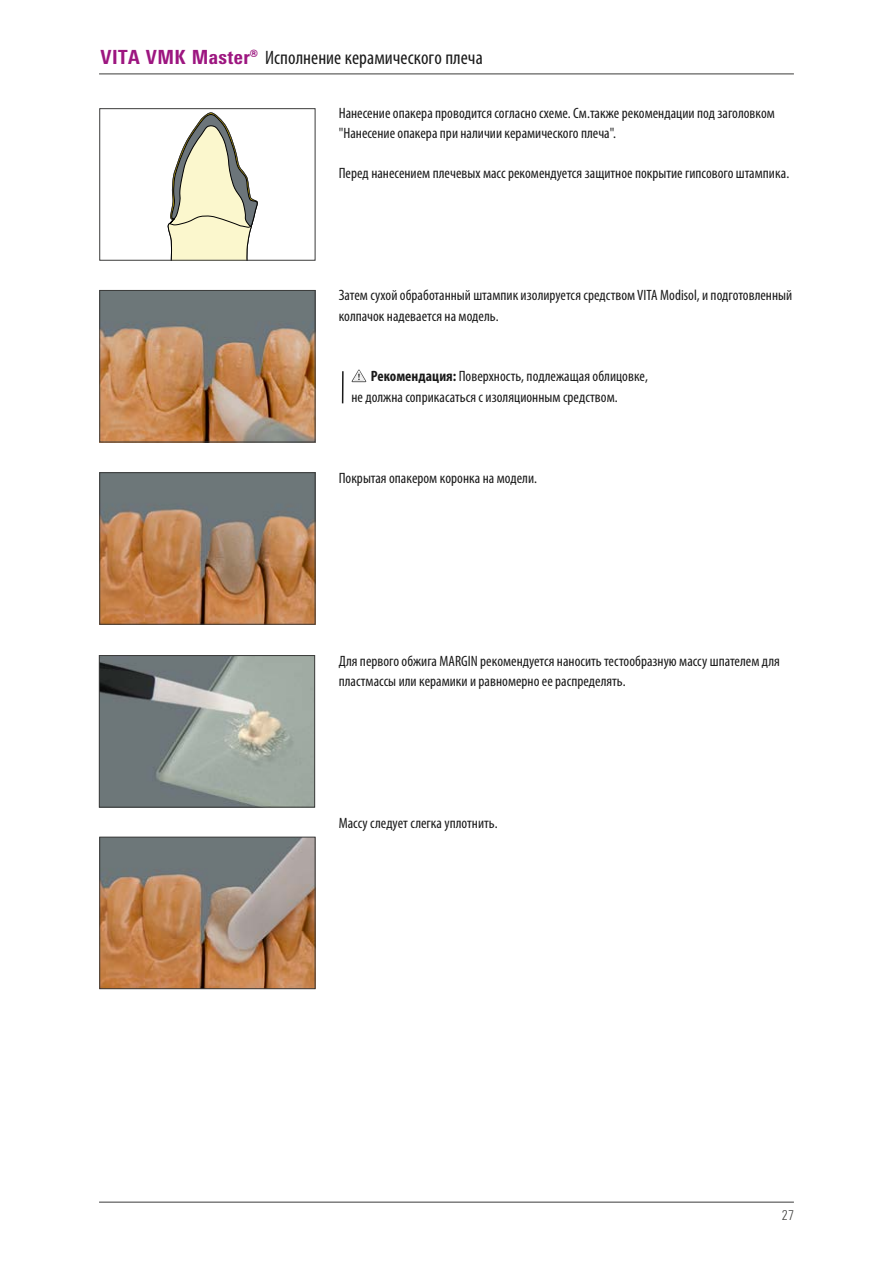
<style>
.page{position:relative;width:893px;height:1263px;background:#fff}
.page>*{position:absolute;margin:0;border:0;box-sizing:border-box;transform-origin:0 0}
.t1{font:condensed 19.5px "Myriad Pro";letter-spacing:.005em;color:#1a1a1a}
.t2{font:condensed 15px/20.2px "Myriad Pro";letter-spacing:.005em;color:#1a1a1a}
.t3{font:300 condensed 13.5px "Univers Next Pro";color:#3b3b3a}
.s1{font-family:"Univers Next Pro";font-weight:800;color:#9d1680}
.s2{font-weight:700}
</style>
<div class="page">
<hr style="left:99px;top:74px;width:695px;height:1px;background:#3b3b3a">
<hr style="left:99px;top:1202px;width:695px;height:1px;background:#3b3b3a">
<svg style="left:168px;top:113px;width:89px;height:145px"></svg>
<div style="left:99px;top:108px;width:216px;height:152px;border:1px solid #3b3b3a"></div>
<img style="left:101px;top:292px;width:212px;height:148px">
<div style="left:99px;top:290px;width:216px;height:152px;border:1px solid #3b3b3a"></div>
<img style="left:101px;top:474px;width:212px;height:148px">
<div style="left:99px;top:472px;width:216px;height:152px;border:1px solid #3b3b3a"></div>
<img style="left:101px;top:839px;width:212px;height:148px">
<div style="left:99px;top:837px;width:216px;height:152px;border:1px solid #3b3b3a"></div>
<img style="left:101px;top:657px;width:212px;height:148px">
<div style="left:99px;top:655px;width:216px;height:152px;border:1px solid #3b3b3a"></div>
<svg style="left:352px;top:370px;width:14px;height:12px"></svg>
<hr style="left:342px;top:371px;width:2px;height:32px;background:#1a1a1a">
<h1 class="t1" style="left:101px;top:47px;width:384px"><span class="s1">VITA VMK Master®</span> Исполнение керамического плеча</h1>
<p class="t2" style="left:339px;top:103px;width:438px">Нанесение опакера проводится согласно схеме. См.также рекомендации под заголовком "Нанесение опакера при наличии керамического плеча".</p>
<p class="t2" style="left:339px;top:164px;width:452px">Перед нанесением плечевых масс рекомендуется защитное покрытие гипсового штампика.</p>
<p class="t2" style="left:339px;top:286px;width:455px">Затем сухой обработанный штампик изолируется средством VITA Modisol, и подготовленный колпачок надевается на модель.</p>
<p class="t2" style="left:351px;top:367px;width:298px;text-indent:19px"><span class="s2">Рекомендация:</span> Поверхность, подлежащая облицовке, не должна соприкасаться с изоляционным средством.</p>
<p class="t2" style="left:339px;top:468px;width:200px">Покрытая опакером коронка на модели.</p>
<p class="t2" style="left:339px;top:651px;width:443px">Для первого обжига MARGIN рекомендуется наносить тестообразную массу шпателем для пластмассы или керамики и равномерно ее распределять.</p>
<p class="t2" style="left:339px;top:813px;width:160px">Массу следует слегка уплотнить.</p>
<p class="t3" style="left:782px;top:1207px;width:14px">27</p>
</div>
